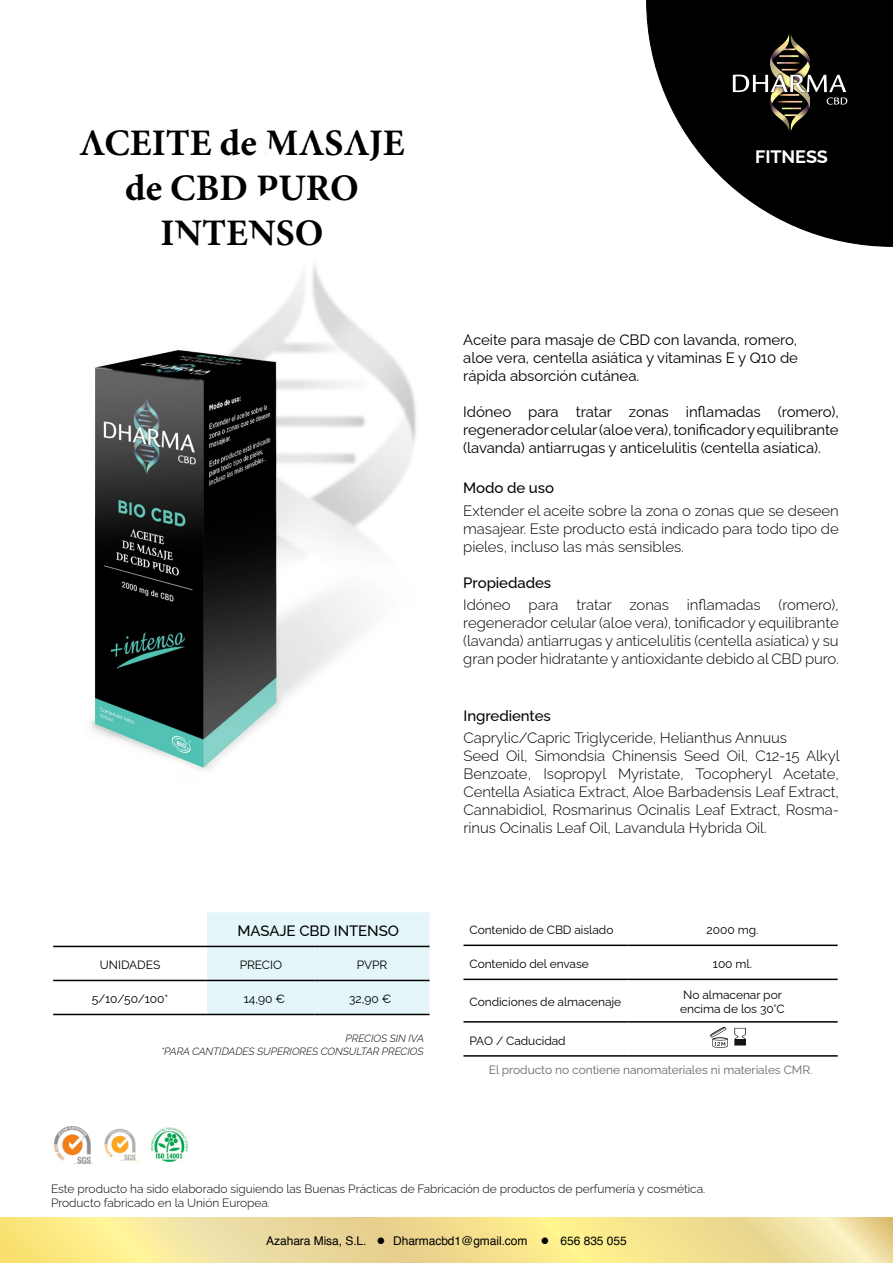
<style>
.page{position:relative;width:893px;height:1263px;background:#fff}
.page>*{position:absolute;margin:0;border:0;box-sizing:border-box;transform-origin:0 0}
.t1{font:700 37.5px/45px "Minion Pro";color:#000;text-align:center}
.t2{font:700 18px "Raleway";letter-spacing:-.005em;color:#fff}
.t3{font:300 15px/18px "Raleway";letter-spacing:-.005em;color:#000;text-align:justify}
.t4{font:15px/18px "Raleway";letter-spacing:-.005em;color:#000;text-align:justify}
.t5{font:500 15px "Raleway";letter-spacing:-.005em;color:#000}
.t6{font:12px/14.4px "Raleway";letter-spacing:-.005em;color:#000}
.t7{font:300 12px/14.4px "Raleway";letter-spacing:-.005em;color:#000}
.t8{font:12px "Raleway";letter-spacing:-.005em;color:#67686b}
.t9{font:12px "Helvetica";letter-spacing:-.005em;color:#000}
.t10{font:italic 300 10.5px/12.6px "Raleway";letter-spacing:-.005em;color:#000;text-align:right}
.s1{font-size:15px}
</style>
<div class="page">
<svg style="left:646px;top:0;width:247px;height:247px"></svg>
<img style="left:770px;top:32px;width:40px;height:101px">
<img style="left:730px;top:72px;width:120px;height:36px">
<svg style="left:733px;top:75px;width:114px;height:30px;background:#504d46"></svg>
<div style="left:207px;top:912px;width:223px;height:102px;background:#e4f6f9"></div>
<hr style="left:53px;top:946px;width:154px;height:1px;background:#000">
<hr style="left:207px;top:946px;width:108px;height:1px;background:#000">
<hr style="left:315px;top:946px;width:115px;height:1px;background:#000">
<hr style="left:53px;top:980px;width:154px;height:1px;background:#000">
<hr style="left:207px;top:980px;width:108px;height:1px;background:#000">
<hr style="left:315px;top:980px;width:115px;height:1px;background:#000">
<hr style="left:53px;top:1014px;width:154px;height:1px;background:#000">
<hr style="left:207px;top:1014px;width:108px;height:1px;background:#000">
<hr style="left:315px;top:1014px;width:115px;height:1px;background:#000">
<img style="left:90px;top:265px;width:326px;height:505px">
<img style="left:104px;top:1128px;width:34px;height:34px">
<img style="left:54px;top:1126px;width:39px;height:38px">
<img style="left:150px;top:1128px;width:39px;height:34px">
<hr style="left:463px;top:944px;width:164px;height:2px;background:#000">
<hr style="left:627px;top:944px;width:211px;height:2px;background:#000">
<hr style="left:463px;top:978px;width:164px;height:2px;background:#000">
<hr style="left:627px;top:978px;width:211px;height:2px;background:#000">
<hr style="left:463px;top:1021px;width:164px;height:1px;background:#000">
<hr style="left:627px;top:1021px;width:211px;height:1px;background:#000">
<hr style="left:463px;top:1055px;width:164px;height:2px;background:#000">
<hr style="left:627px;top:1055px;width:211px;height:2px;background:#000">
<svg style="left:734px;top:1028px;width:12px;height:17px"></svg>
<div style="left:735px;top:1039px;width:10px;height:6px;background:#141414"></div>
<svg style="left:710px;top:1027px;width:18px;height:21px"></svg>
<svg style="left:0;top:1217px;width:893px;height:46px;background:#f3e195"></svg>
<h1 class="t1" style="left:79px;top:120px;width:327px">ACEITE de MASAJE de CBD PURO<br>INTENSO</h1>
<p class="t5" style="left:238px;top:919px;width:163px">MASAJE CBD INTENSO</p>
<p class="t6" style="left:100px;top:956px;width:62px">UNIDADES</p>
<p class="t6" style="left:240px;top:956px;width:44px">PRECIO</p>
<p class="t6" style="left:357px;top:956px;width:32px">PVPR</p>
<p class="t6" style="left:92px;top:990px;width:78px">5/10/50/100*</p>
<p class="t6" style="left:244px;top:990px;width:43px">14,90 €</p>
<p class="t6" style="left:349px;top:990px;width:44px">32,90 €</p>
<p class="t10" style="left:161px;top:1031px;width:264px">PRECIOS SIN IVA<br>*PARA CANTIDADES SUPERIORES CONSULTAR PRECIOS</p>
<p class="t2" style="left:755px;top:143px;width:74px">FITNESS</p>
<p class="t4" style="left:463px;top:329px;width:336px">Aceite para masaje de CBD con lavanda, romero, aloe vera, centella asiática y vitaminas E y Q10 de rápida absorción cutánea.</p>
<p class="t4" style="left:463px;top:401px;width:377px">Idóneo para tratar zonas inflamadas (romero), regenerador celular (aloe vera), tonificador y equilibrante (lavanda) antiarrugas y anticelulitis (centella asíatica).</p>
<p class="t5" style="left:463px;top:476px;width:92px">Modo de uso</p>
<p class="t3" style="left:463px;top:500px;width:377px">Extender el aceite sobre la zona o zonas que se deseen masajear. Este producto está indicado para todo tipo de pieles, incluso las más sensibles.</p>
<p class="t5" style="left:463px;top:570px;width:89px">Propiedades</p>
<p class="t3" style="left:463px;top:594px;width:377px">Idóneo para tratar zonas inflamadas (romero), regenerador celular (aloe vera), tonificador y equilibrante (lavanda) antiarrugas y anticelulitis (centella asíatica) y su gran poder hidratante y antioxidante debido al CBD puro.</p>
<p class="t5" style="left:463px;top:703px;width:89px">Ingredientes</p>
<p class="t3" style="left:463px;top:727px;width:378px;text-align:left">Caprylic/Capric Triglyceride, Helianthus Annuus<br>Seed Oil, Simondsia Chinensis Seed Oil, C12-15 Alkyl Benzoate, Isopropyl Myristate, Tocopheryl Acetate, Centella Asiatica Extract, Aloe Barbadensis Leaf Extract, Cannabidiol, Rosmarinus Ocinalis Leaf Extract, Rosma&shy;rinus Ocinalis Leaf Oil, Lavandula Hybrida Oil.</p>
<p class="t6" style="left:469px;top:921px;width:145px">Contenido de CBD aislado</p>
<p class="t6" style="left:707px;top:921px;width:53px">2000 mg.</p>
<p class="t6" style="left:469px;top:955px;width:121px">Contenido del envase</p>
<p class="t6" style="left:713px;top:955px;width:41px">100 ml.</p>
<p class="t6" style="left:469px;top:993px;width:153px">Condiciones de almacenaje</p>
<p class="t6" style="left:680px;top:986px;width:106px">No almacenar por encima de los 30°C</p>
<p class="t6" style="left:469px;top:1032px;width:98px">PAO / Caducidad</p>
<p class="t8" style="left:489px;top:1060px;width:325px">El producto no contiene nanomateriales ni materiales CMR.</p>
<p class="t7" style="left:51px;top:1180px;width:656px">Este producto ha sido elaborado siguiendo las Buenas Prácticas de Fabricación de productos de perfumería y cosmética.<br>Producto fabricado en la Unión Europea.</p>
<p class="t9" style="left:266px;top:1232px;width:362px">Azahara Misa, S.L. <span class="s1">●</span> Dharmacbd1@gmail.com <span class="s1">●</span> 656 835 055</p>
</div>
